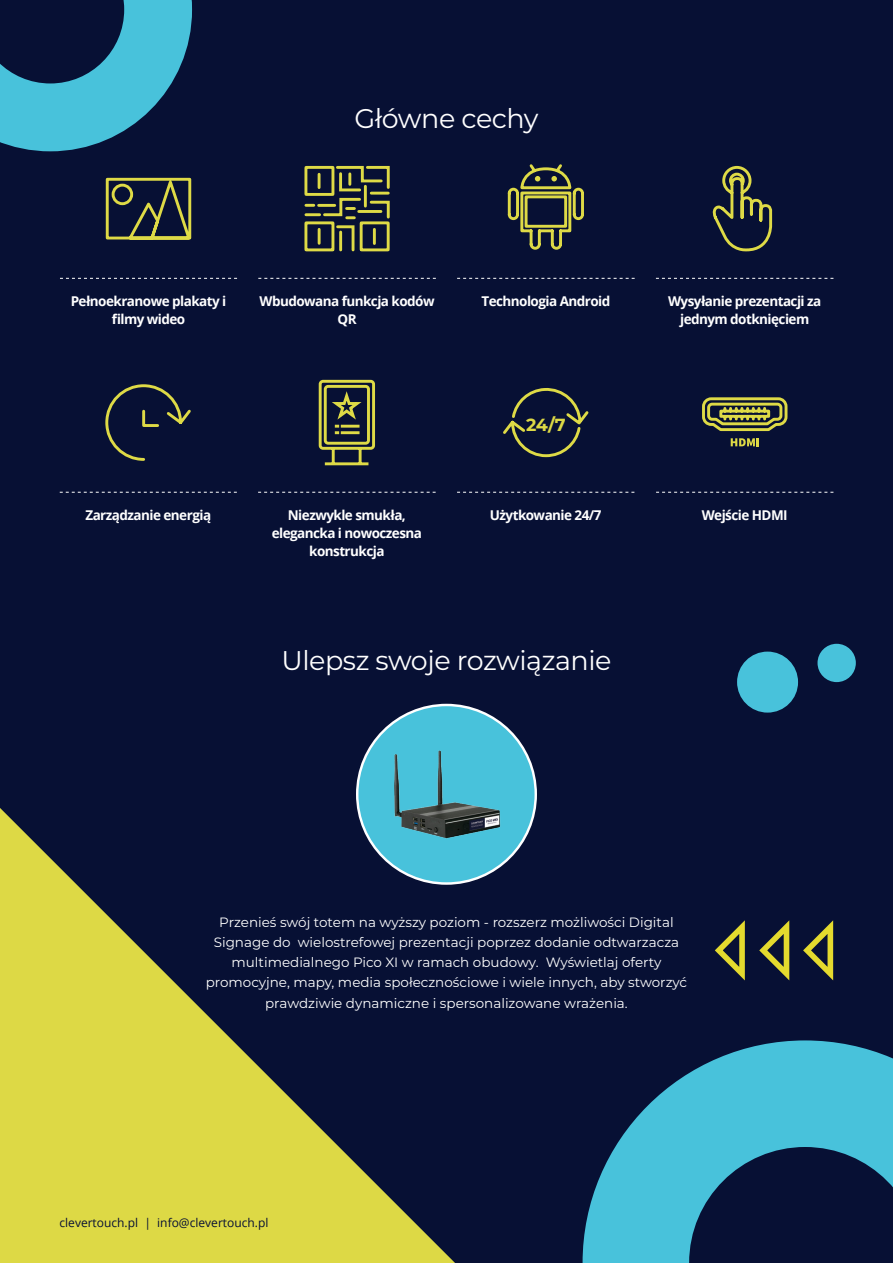
<style>
.page{position:relative;width:893px;height:1263px;background:#071034}
.page>*{position:absolute;margin:0;border:0;box-sizing:border-box;transform-origin:0 0}
.t1{font:27px "Montserrat";letter-spacing:-.015em;color:#fff}
.t2{font:700 17.55px "Montserrat";color:#ddd945}
.t3{font:13.5px/20.2px "Montserrat";color:#fff;text-align:center}
.Icon_Notes_Blue{font:700 13.5px/18px "Open Sans";letter-spacing:-.04em;color:#fff;text-align:center}
.t4{font:12px "Open Sans";color:#071034}
</style>
<div class="page">
<svg style="left:0;top:808px;width:455px;height:455px;fill:#ddd945"></svg>
<div style="left:357px;top:705px;width:179px;height:178px;background:#48c2db;border-radius:50%"></div>
<img style="left:394px;top:750px;width:107px;height:89px">
<div style="left:737px;top:652px;width:61px;height:61px;background:#48c2db;border-radius:50%"></div>
<div style="left:817px;top:644px;width:39px;height:38px;background:#48c2db;border-radius:50%"></div>
<svg style="left:715px;top:920px;width:30px;height:60px"></svg>
<svg style="left:759px;top:920px;width:30px;height:60px"></svg>
<svg style="left:803px;top:920px;width:30px;height:60px"></svg>
<svg style="left:0;top:0;width:192px;height:151px"></svg>
<svg style="left:583px;top:1040px;width:310px;height:223px;fill:#48c2db"></svg>
<svg style="left:689px;top:1147px;width:204px;height:116px"></svg>
<svg style="left:60px;top:278px;width:177px;height:1px"></svg>
<svg style="left:258px;top:278px;width:178px;height:1px"></svg>
<svg style="left:457px;top:278px;width:178px;height:1px"></svg>
<svg style="left:656px;top:278px;width:177px;height:1px"></svg>
<svg style="left:258px;top:492px;width:178px;height:1px"></svg>
<svg style="left:457px;top:492px;width:177px;height:1px"></svg>
<svg style="left:60px;top:492px;width:177px;height:1px"></svg>
<svg style="left:105px;top:384px;width:86px;height:77px"></svg>
<svg style="left:304px;top:165px;width:86px;height:87px"></svg>
<svg style="left:503px;top:388px;width:86px;height:70px"></svg>
<svg style="left:712px;top:165px;width:61px;height:87px"></svg>
<svg style="left:318px;top:379px;width:57px;height:87px"></svg>
<svg style="left:507px;top:164px;width:77px;height:86px"></svg>
<svg style="left:105px;top:177px;width:87px;height:63px"></svg>
<svg style="left:656px;top:492px;width:177px;height:1px"></svg>
<svg style="left:702px;top:397px;width:86px;height:35px"></svg>
<svg style="left:731px;top:438px;width:28px;height:8px"></svg>
<p class="t1" style="left:354px;top:100px;width:186px">Główne cechy</p>
<p class="Icon_Notes_Blue" style="left:71px;top:292px;width:157px">Pełnoekranowe plakaty i filmy wideo</p>
<p class="Icon_Notes_Blue" style="left:260px;top:292px;width:176px">Wbudowana funkcja kodów<br>QR</p>
<p class="Icon_Notes_Blue" style="left:481px;top:292px;width:130px">Technologia Android</p>
<p class="Icon_Notes_Blue" style="left:668px;top:292px;width:155px">Wysyłanie prezentacji za jednym dotknięciem</p>
<p class="t2" style="left:526px;top:412px;width:41px">24/7</p>
<p class="Icon_Notes_Blue" style="left:85px;top:506px;width:127px">Zarządzanie energią</p>
<p class="Icon_Notes_Blue" style="left:490px;top:506px;width:113px">Użytkowanie 24/7</p>
<p class="Icon_Notes_Blue" style="left:272px;top:506px;width:152px">Niezwykle smukła, elegancka i nowoczesna konstrukcja</p>
<p class="t1" style="left:281px;top:642px;width:331px">Ulepsz swoje rozwiązanie</p>
<p class="Icon_Notes_Blue" style="left:702px;top:506px;width:87px">Wejście HDMI</p>
<p class="t3" style="left:206px;top:911px;width:483px">Przenieś swój totem na wyższy poziom - rozszerz możliwości Digital Signage do wielostrefowej prezentacji poprzez dodanie odtwarzacza multimedialnego Pico XI w ramach obudowy. Wyświetlaj oferty promocyjne, mapy, media społecznościowe i wiele innych, aby stworzyć prawdziwie dynamiczne i spersonalizowane wrażenia.</p>
<p class="t4" style="left:60px;top:1214px;width:210px">clevertouch.pl | info@clevertouch.pl</p>
</div>
